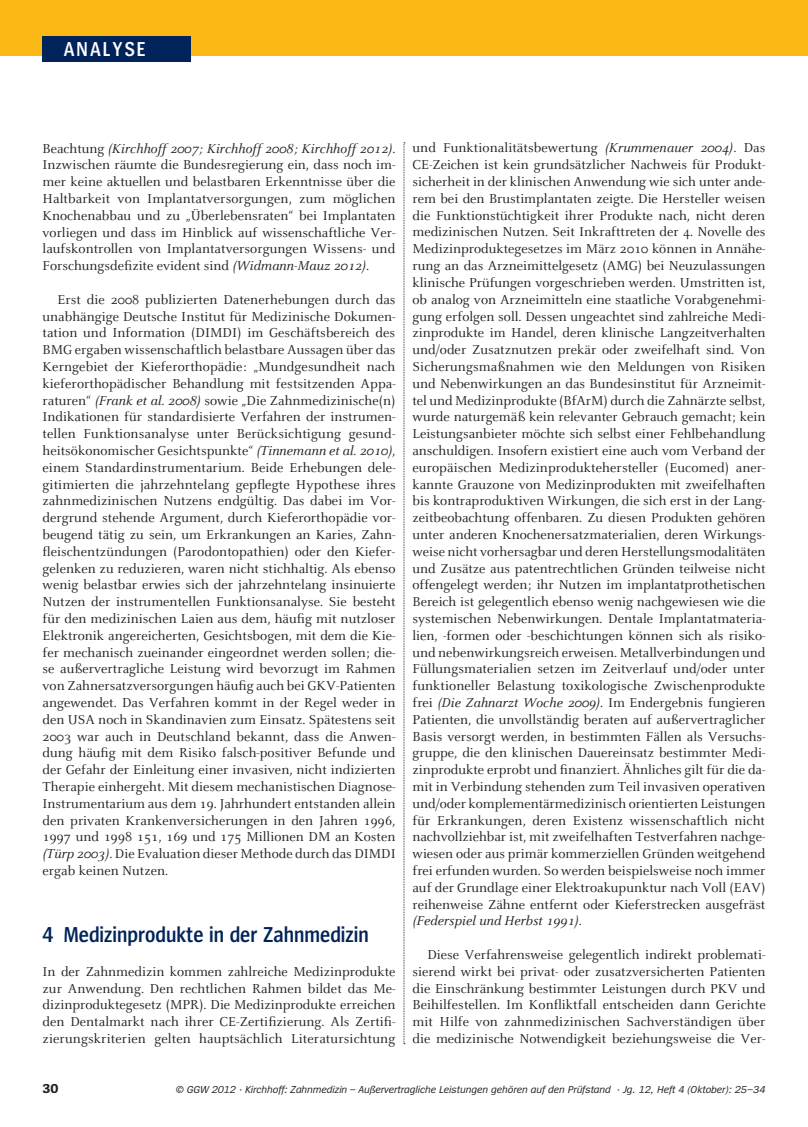
<style>
.page{position:relative;width:808px;height:1127px;background:#fff}
.page>*{position:absolute;margin:0;border:0;box-sizing:border-box;transform-origin:0 0}
.t1{font:600 22.5px "Spiegel Cd";color:#002359}
.t2{font:600 21px "Spiegel Cd";color:#fff}
.t3{font:14.25px/16.8px "Celeste";color:#231f20;text-align:justify}
.t4{font:700 13.5px "Spiegel";color:#231f20}
.t5{font:italic 10.5px "Spiegel";color:#231f20}
.s1{font-style:italic}
</style>
<div class="page">
<div style="left:0;top:0;width:808px;height:55px;background:#fcb814"></div>
<div style="left:43px;top:36px;width:148px;height:26px;background:#002359"></div>
<svg style="left:404px;top:142px;width:1px;height:902px"></svg>
<h2 class="t2" style="left:64px;top:38px;width:83px">Analyse</h2>
<p class="t3" style="left:43px;top:140px;width:354px">Beachtung <span class="s1">(Kirchhoff 2007; Kirchhoff 2008; Kirchhoff 2012)</span>.<br>Inzwischen räumte die Bundesregierung ein, dass noch im&shy;mer keine aktuellen und belastbaren Erkenntnisse über die Haltbarkeit von Implantatversorgungen, zum möglichen Knochenabbau und zu „Überlebensraten“ bei Implantaten vorliegen und dass im Hinblick auf wissenschaftliche Ver&shy;laufskontrollen von Implantatversorgungen Wissens- und Forschungsdefizite evident sind <span class="s1">(Widmann-Mauz 2012)</span>.</p>
<p class="t3" style="left:43px;top:291px;width:355px;text-indent:15px">Erst die 2008 publizierten Datenerhebungen durch das unabhängige Deutsche Institut für Medizinische Dokumen&shy;tation und Information (DIMDI) im Geschäftsbereich des BMG ergaben wissenschaftlich belastbare Aussagen über das Kerngebiet der Kieferorthopädie: „Mundgesundheit nach kieferorthopädischer Behandlung mit festsitzenden Appa&shy;raturen“ <span class="s1">(Frank et al. 2008)</span> sowie „Die Zahnmedizinische(n)<br>Indikationen für standardisierte Verfahren der instrumen&shy;tellen Funktionsanalyse unter Berücksichtigung gesund&shy;heitsökonomischer Gesichtspunkte“ <span class="s1">(Tinnemann et al. 2010)</span>, einem Standardinstrumentarium. Beide Erhebungen dele&shy;gitimierten die jahrzehntelang gepflegte Hypothese ihres zahnmedizinischen Nutzens endgültig. Das dabei im Vor&shy;dergrund stehende Argument, durch Kieferorthopädie vor&shy;beugend tätig zu sein, um Erkrankungen an Karies, Zahn&shy;fleischentzündungen (Parodontopathien) oder den Kiefer&shy;gelenken zu reduzieren, waren nicht stichhaltig. Als ebenso wenig belastbar erwies sich der jahrzehntelang insinuierte Nutzen der instrumentellen Funktionsanalyse. Sie besteht für den medizinischen Laien aus dem, häufig mit nutzloser Elektronik angereicherten, Gesichtsbogen, mit dem die Kie&shy;fer mechanisch zueinander eingeordnet werden sollen; die&shy;se außervertragliche Leistung wird bevorzugt im Rahmen von Zahnersatzversorgungen häufig auch bei GKV-Patienten angewendet. Das Verfahren kommt in der Regel weder in den USA noch in Skandinavien zum Einsatz. Spätestens seit 2003 war auch in Deutschland bekannt, dass die Anwen&shy;dung häufig mit dem Risiko falsch-positiver Befunde und der Gefahr der Einleitung einer invasiven, nicht indizierten Therapie einhergeht. Mit diesem mechanistischen Diagnose-Instrumentarium aus dem 19. Jahrhundert entstanden allein den privaten Krankenversicherungen in den Jahren 1996, 1997 und 1998 151, 169 und 175 Millionen DM an Kosten <span class="s1">(Türp 2003)</span>. Die Evaluation dieser Methode durch das DIMDI ergab keinen Nutzen.</p>
<h1 class="t1" style="left:43px;top:923px;width:328px">4 Medizinprodukte in der Zahnmedizin</h1>
<p class="t3" style="left:43px;top:963px;width:355px">In der Zahnmedizin kommen zahlreiche Medizinprodukte zur Anwendung. Den rechtlichen Rahmen bildet das Me&shy;dizinproduktegesetz (MPR). Die Medizinprodukte erreichen den Dentalmarkt nach ihrer CE-Zertifizierung. Als Zertifi&shy;zierungskriterien gelten hauptsächlich Literatursichtung</p>
<p class="t3" style="left:412px;top:140px;width:355px">und Funktionalitätsbewertung <span class="s1">(Krummenauer 2004)</span>. Das CE-Zeichen ist kein grundsätzlicher Nachweis für Produkt&shy;sicherheit in der klinischen Anwendung wie sich unter ande&shy;rem bei den Brustimplantaten zeigte. Die Hersteller weisen die Funktionstüchtigkeit ihrer Produkte nach, nicht deren medizinischen Nutzen. Seit Inkrafttreten der 4. Novelle des Medizinproduktegesetzes im März 2010 können in Annähe&shy;rung an das Arzneimittelgesetz (AMG) bei Neuzulassungen klinische Prüfungen vorgeschrieben werden. Umstritten ist, ob analog von Arzneimitteln eine staatliche Vorabgenehmi&shy;gung erfolgen soll. Dessen ungeachtet sind zahlreiche Medi&shy;zinprodukte im Handel, deren klinische Langzeitverhalten und/oder Zusatznutzen prekär oder zweifelhaft sind. Von Sicherungsmaßnahmen wie den Meldungen von Risiken und Nebenwirkungen an das Bundesinstitut für Arzneimit&shy;tel und Medizinprodukte (BfArM) durch die Zahnärzte selbst, wurde naturgemäß kein relevanter Gebrauch gemacht; kein Leistungsanbieter möchte sich selbst einer Fehlbehandlung anschuldigen. Insofern existiert eine auch vom Verband der europäischen Medizinproduktehersteller (Eucomed) aner&shy;kannte Grauzone von Medizinprodukten mit zweifelhaften bis kontraproduktiven Wirkungen, die sich erst in der Lang&shy;zeitbeobachtung offenbaren. Zu diesen Produkten gehören unter anderen Knochenersatzmaterialien, deren Wirkungs&shy;weise nicht vorhersagbar und deren Herstellungsmodalitäten und Zusätze aus patentrechtlichen Gründen teilweise nicht offengelegt werden; ihr Nutzen im implantatprothetischen Bereich ist gelegentlich ebenso wenig nachgewiesen wie die systemischen Nebenwirkungen. Dentale Implantatmateria&shy;lien, -formen oder -beschichtungen können sich als risiko&shy;und nebenwirkungsreich erweisen. Metallverbindungen und Füllungsmaterialien setzen im Zeitverlauf und/oder unter funktioneller Belastung toxikologische Zwischenprodukte frei <span class="s1">(Die Zahnarzt Woche 2009)</span>. Im Endergebnis fungieren Patienten, die unvollständig beraten auf außervertraglicher Basis versorgt werden, in bestimmten Fällen als Versuchs&shy;gruppe, die den klinischen Dauereinsatz bestimmter Medi&shy;zinprodukte erprobt und finanziert. Ähnliches gilt für die da&shy;mit in Verbindung stehenden zum Teil invasiven operativen und/oder komplementärmedizinisch orientierten Leistungen für Erkrankungen, deren Existenz wissenschaftlich nicht nachvollziehbar ist, mit zweifelhaften Testverfahren nachge&shy;wiesen oder aus primär kommerziellen Gründen weitgehend frei erfunden wurden. So werden beispielsweise noch immer auf der Grundlage einer Elektroakupunktur nach Voll (EAV) reihenweise Zähne entfernt oder Kieferstrecken ausgefräst <span class="s1">(Federspiel und Herbst 1991)</span>.</p>
<p class="t3" style="left:412px;top:946px;width:355px;text-indent:15px">Diese Verfahrensweise gelegentlich indirekt problemati&shy;sierend wirkt bei privat- oder zusatzversicherten Patienten die Einschränkung bestimmter Leistungen durch PKV und Beihilfestellen. Im Konfliktfall entscheiden dann Gerichte mit Hilfe von zahnmedizinischen Sachverständigen über die medizinische Notwendigkeit beziehungsweise die Ver-</p>
<p class="t4" style="left:43px;top:1081px;width:18px">30</p>
<p class="t5" style="left:176px;top:1084px;width:591px">© GGW 2012 · Kirchhoff: Zahnmedizin – Außervertragliche Leistungen gehören auf den Prüfstand · Jg. 12, Heft 4 (Oktober): 25–34</p>
</div>
